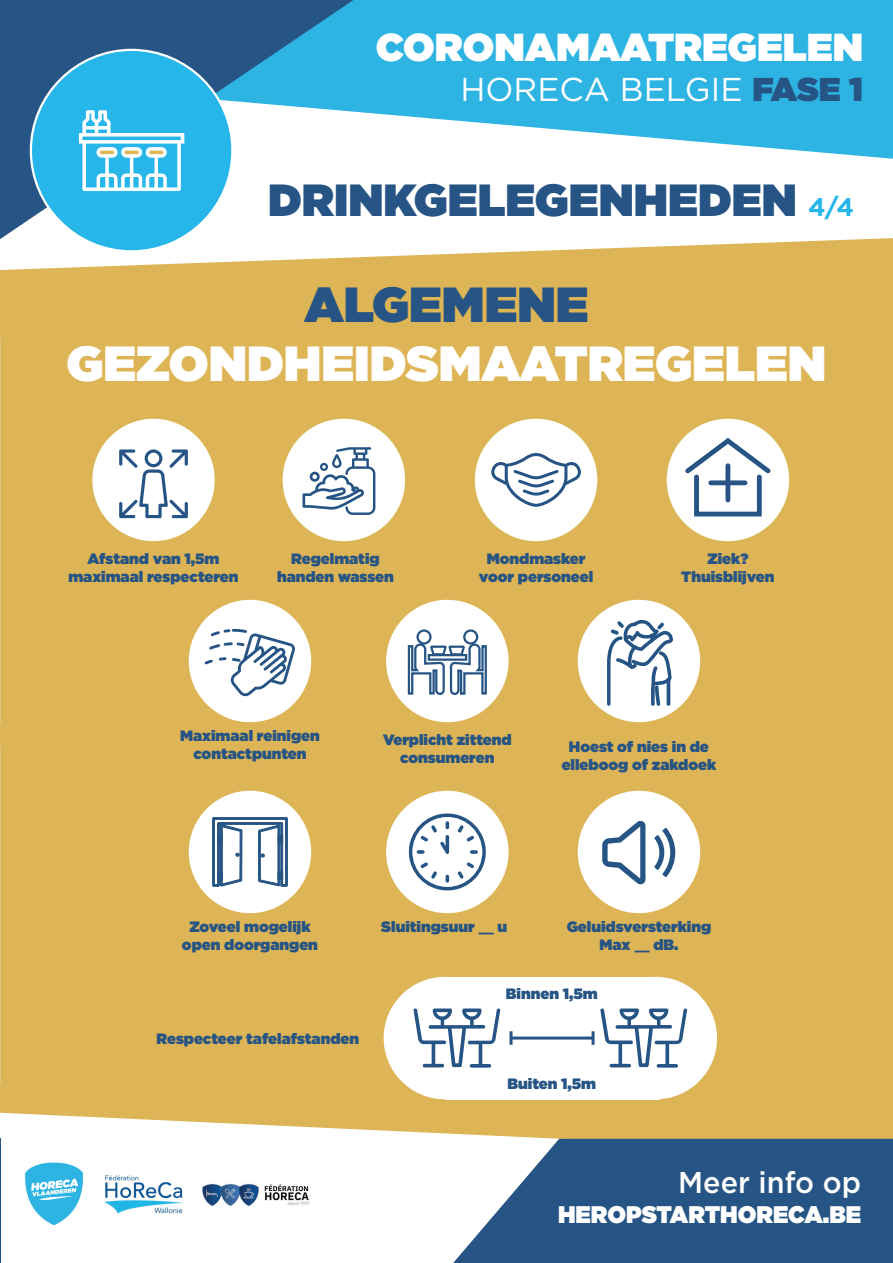
<style>
.page{position:relative;width:893px;height:1263px;background:#fff}
.page>*{position:absolute;margin:0;border:0;box-sizing:border-box;transform-origin:0 0}
.t1{font:900 49.2px "Gotham";color:#fff}
.t2{font:900 49.2px "Gotham";color:#265484}
.t3{font:900 45px "Gotham";color:#265484}
.t4{font:900 39px "Gotham";color:#fff}
.t5{font:33px "Gotham";color:#fff}
.t6{font:500 30px "Gotham";color:#fff;scale:.96 1}
.t7{font:900 24px "Gotham";color:#fff;scale:.96 1}
.t8{font:900 15px/18px "Gotham";color:#265484;text-align:center}
.s1{font-weight:900;color:#265484}
.s2{font-weight:700;font-size:25.5px;color:#26b6ea}
</style>
<div class="page">
<div style="left:0;top:238px;width:893px;height:916px;background:#deb556"></div>
<div style="left:92px;top:419px;width:123px;height:122px;background:#fff;border-radius:50%"></div>
<svg style="left:119px;top:449px;width:69px;height:70px"></svg>
<div style="left:283px;top:419px;width:122px;height:122px;background:#fff;border-radius:50%"></div>
<div style="left:384px;top:977px;width:122px;height:122px;background:#fff;border-radius:50%"></div>
<div style="left:595px;top:977px;width:122px;height:122px;background:#fff;border-radius:50%"></div>
<div style="left:445px;top:977px;width:215px;height:122px;background:#fff"></div>
<svg style="left:413px;top:1008px;width:88px;height:60px"></svg>
<svg style="left:600px;top:1008px;width:87px;height:60px"></svg>
<hr style="left:511px;top:1036px;width:82px;height:3px;background:#265484">
<hr style="left:509px;top:1031px;width:3px;height:14px;background:#265484">
<hr style="left:592px;top:1031px;width:3px;height:14px;background:#265484">
<svg style="left:302px;top:447px;width:73px;height:68px"></svg>
<div style="left:475px;top:419px;width:122px;height:122px;background:#fff;border-radius:50%"></div>
<svg style="left:491px;top:453px;width:90px;height:54px"></svg>
<div style="left:189px;top:791px;width:122px;height:122px;background:#fff;border-radius:50%"></div>
<svg style="left:478px;top:933px;width:16px;height:1px"></svg>
<div style="left:386px;top:791px;width:123px;height:122px;background:#fff;border-radius:50%"></div>
<svg style="left:409px;top:813px;width:77px;height:77px"></svg>
<svg style="left:634px;top:951px;width:16px;height:1px"></svg>
<div style="left:578px;top:791px;width:122px;height:122px;background:#fff;border-radius:50%"></div>
<svg style="left:602px;top:820px;width:74px;height:65px"></svg>
<div style="left:667px;top:419px;width:122px;height:122px;background:#fff;border-radius:50%"></div>
<svg style="left:682px;top:435px;width:92px;height:82px"></svg>
<div style="left:189px;top:600px;width:122px;height:122px;background:#fff;border-radius:50%"></div>
<svg style="left:204px;top:629px;width:92px;height:258px"></svg>
<div style="left:386px;top:600px;width:123px;height:122px;background:#fff;border-radius:50%"></div>
<div style="left:463px;top:629px;width:15px;height:15px;border:2px solid #265484;border-radius:50%"></div>
<div style="left:416px;top:629px;width:16px;height:15px;border:2px solid #265484;border-radius:50%"></div>
<svg style="left:407px;top:642px;width:80px;height:53px"></svg>
<div style="left:578px;top:600px;width:122px;height:122px;background:#fff;border-radius:50%"></div>
<svg style="left:607px;top:619px;width:66px;height:87px"></svg>
<svg style="left:453px;top:1139px;width:440px;height:124px;background:#39638f"></svg>
<svg style="left:24px;top:1162px;width:60px;height:64px"></svg>
<img style="left:201px;top:1183px;width:108px;height:24px">
<img style="left:104px;top:1175px;width:79px;height:39px">
<svg style="left:353px;top:0;width:540px;height:159px;background:#4dbfe7"></svg>
<svg style="left:0;top:0;width:353px;height:239px"></svg>
<div style="left:31px;top:50px;width:201px;height:201px;background:#26b6ea;border-radius:50%"></div>
<svg style="left:79px;top:110px;width:105px;height:81px"></svg>
<div style="left:370px;top:1154px;width:107px;height:79px;background:#fff"></div>
<h3 class="t4" style="left:376px;top:19px;width:489px">CORONAMAATREGELEN</h3>
<h3 class="t5" style="left:460px;top:68px;width:404px">HORECA BELGIE <span class="s1">FASE 1</span></h3>
<h2 class="t3" style="left:268px;top:168px;width:587px">DRINKGELEGENHEDEN <span class="s2">4/4</span></h2>
<h1 class="t2" style="left:304px;top:269px;width:286px">ALGEMENE</h1>
<h1 class="t1" style="left:66px;top:328px;width:761px">GEZONDHEIDSMAATREGELEN</h1>
<p class="t8" style="left:68px;top:549px;width:172px">Afstand van 1,5m maximaal respecteren</p>
<p class="t8" style="left:277px;top:549px;width:118px">Regelmatig handen wassen</p>
<p class="t8" style="left:479px;top:549px;width:116px">Mondmasker voor personeel</p>
<p class="t8" style="left:681px;top:549px;width:95px">Ziek?<br>Thuisblijven</p>
<p class="t8" style="left:180px;top:726px;width:141px">Maximaal reinigen contactpunten</p>
<p class="t8" style="left:383px;top:731px;width:130px">Verplicht zittend consumeren</p>
<p class="t8" style="left:562px;top:737px;width:156px">Hoest of nies in de elleboog of zakdoek</p>
<p class="t8" style="left:182px;top:917px;width:137px">Zoveel mogelijk open doorgangen</p>
<p class="t8" style="left:381px;top:917px;width:95px">Sluitingsuur</p>
<p class="t8" style="left:498px;top:917px;width:11px">u</p>
<p class="t8" style="left:599px;top:917px;width:113px;text-align:left;text-indent:-33px">Geluidsversterking<br>Max</p>
<p class="t8" style="left:653px;top:935px;width:26px">dB.</p>
<p class="t8" style="left:156px;top:1029px;width:204px">Respecteer tafelafstanden</p>
<p class="t8" style="left:506px;top:985px;width:93px">Binnen 1,5m</p>
<p class="t8" style="left:508px;top:1074px;width:90px">Buiten 1,5m</p>
<h3 class="t6" style="left:678px;top:1163px;width:192px">Meer info op</h3>
<h3 class="t7" style="left:558px;top:1197px;width:317px">HEROPSTARTHORECA.BE</h3>
</div>
